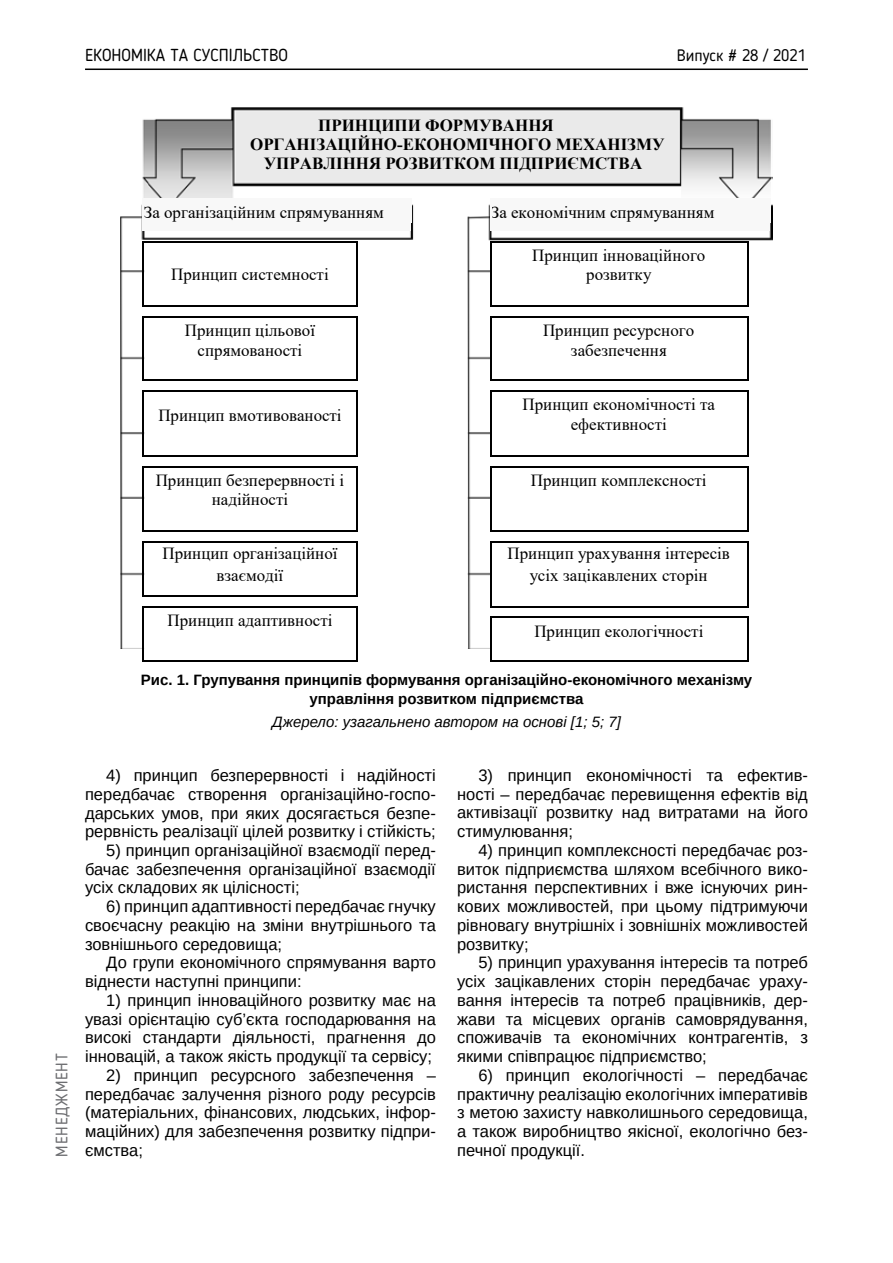
<style>
.page{position:relative;width:893px;height:1263px;background:#fff}
.page>*{position:absolute;margin:0;border:0;box-sizing:border-box;transform-origin:0 0}
.t1{font:17.25px "Blogger Sans";color:#000}
.t2{font:16.95px/19.6px "Times New Roman";color:#000;text-align:center}
.t3{font:700 16.95px "Times New Roman";color:#000}
.t4{font:16.5px/18.8px "Arimo";color:#000;text-align:justify}
.t5{font:16.5px "Blogger Sans";color:#000}
.t6{font:16.5px "Blogger Sans";letter-spacing:.05em;color:#6d6e71}
.t7{font:700 15px/18.8px "Arimo";color:#000;text-align:center}
.t8{font:italic 15px "Arimo";color:#000}
</style>
<div class="page">
<hr style="left:85px;top:69px;width:723px;height:1px;background:#000">
<img style="left:120px;top:107px;width:653px;height:541px">
<div style="left:144px;top:198px;width:268px;height:24px;background:#f8f8f8"></div>
<div style="left:491px;top:198px;width:279px;height:24px;background:#f8f8f8"></div>
<hr style="left:490px;top:198px;width:2px;height:24px;background:#f8f8f8">
<div style="left:144px;top:222px;width:212px;height:9px;background:#f8f8f8"></div>
<div style="left:357px;top:222px;width:54px;height:9px;background:#f8f8f8"></div>
<div style="left:491px;top:222px;width:256px;height:9px;background:#f8f8f8"></div>
<div style="left:748px;top:222px;width:22px;height:9px;background:#f8f8f8"></div>
<svg style="left:143px;top:198px;width:1px;height:33px"></svg>
<hr style="left:145px;top:241px;width:211px;height:1px;background:#000">
<hr style="left:493px;top:241px;width:254px;height:1px;background:#000">
<hr style="left:490px;top:242px;width:2px;height:23px;background:#000">
<hr style="left:747px;top:242px;width:2px;height:23px;background:#000">
<svg style="left:490px;top:265px;width:2px;height:19px"></svg>
<svg style="left:747px;top:265px;width:2px;height:19px"></svg>
<hr style="left:490px;top:284px;width:2px;height:22px;background:#000">
<hr style="left:747px;top:284px;width:2px;height:22px;background:#000">
<svg style="left:143px;top:241px;width:2px;height:66px"></svg>
<hr style="left:145px;top:306px;width:211px;height:1px;background:#000">
<svg style="left:356px;top:241px;width:1px;height:66px"></svg>
<hr style="left:493px;top:306px;width:254px;height:1px;background:#000">
<hr style="left:145px;top:316px;width:211px;height:2px;background:#000">
<hr style="left:493px;top:316px;width:254px;height:2px;background:#000">
<hr style="left:490px;top:318px;width:2px;height:22px;background:#000">
<hr style="left:747px;top:318px;width:2px;height:22px;background:#000">
<hr style="left:490px;top:340px;width:2px;height:20px;background:#000">
<hr style="left:747px;top:340px;width:2px;height:20px;background:#000">
<hr style="left:490px;top:360px;width:2px;height:20px;background:#000">
<hr style="left:747px;top:360px;width:2px;height:20px;background:#000">
<svg style="left:143px;top:316px;width:2px;height:65px"></svg>
<hr style="left:145px;top:380px;width:211px;height:1px;background:#000">
<svg style="left:356px;top:316px;width:1px;height:65px"></svg>
<hr style="left:493px;top:380px;width:254px;height:1px;background:#000">
<hr style="left:145px;top:390px;width:211px;height:2px;background:#000">
<hr style="left:493px;top:390px;width:254px;height:2px;background:#000">
<hr style="left:490px;top:392px;width:2px;height:22px;background:#000">
<hr style="left:747px;top:392px;width:2px;height:22px;background:#000">
<svg style="left:490px;top:414px;width:2px;height:20px"></svg>
<svg style="left:747px;top:414px;width:2px;height:20px"></svg>
<hr style="left:490px;top:434px;width:2px;height:21px;background:#000">
<hr style="left:747px;top:434px;width:2px;height:21px;background:#000">
<svg style="left:143px;top:390px;width:2px;height:66px"></svg>
<hr style="left:145px;top:455px;width:211px;height:1px;background:#000">
<svg style="left:356px;top:390px;width:1px;height:66px"></svg>
<hr style="left:493px;top:455px;width:254px;height:1px;background:#000">
<hr style="left:145px;top:466px;width:211px;height:1px;background:#000">
<hr style="left:493px;top:466px;width:254px;height:1px;background:#000">
<hr style="left:490px;top:467px;width:2px;height:23px;background:#000">
<hr style="left:747px;top:467px;width:2px;height:23px;background:#000">
<hr style="left:490px;top:490px;width:2px;height:20px;background:#000">
<hr style="left:747px;top:490px;width:2px;height:20px;background:#000">
<hr style="left:490px;top:510px;width:2px;height:21px;background:#000">
<hr style="left:747px;top:510px;width:2px;height:21px;background:#000">
<svg style="left:143px;top:466px;width:2px;height:66px"></svg>
<hr style="left:145px;top:531px;width:211px;height:1px;background:#000">
<svg style="left:356px;top:466px;width:1px;height:66px"></svg>
<hr style="left:493px;top:531px;width:254px;height:1px;background:#000">
<hr style="left:145px;top:541px;width:211px;height:2px;background:#000">
<hr style="left:493px;top:541px;width:254px;height:2px;background:#000">
<hr style="left:490px;top:543px;width:2px;height:20px;background:#000">
<hr style="left:747px;top:543px;width:2px;height:20px;background:#000">
<hr style="left:490px;top:563px;width:2px;height:22px;background:#000">
<hr style="left:747px;top:563px;width:2px;height:22px;background:#000">
<svg style="left:143px;top:541px;width:2px;height:56px"></svg>
<hr style="left:145px;top:595px;width:211px;height:2px;background:#000">
<svg style="left:356px;top:541px;width:1px;height:56px"></svg>
<hr style="left:145px;top:606px;width:211px;height:1px;background:#000">
<svg style="left:490px;top:585px;width:3px;height:22px"></svg>
<hr style="left:493px;top:606px;width:254px;height:1px;background:#000">
<svg style="left:747px;top:585px;width:2px;height:22px"></svg>
<hr style="left:493px;top:617px;width:254px;height:1px;background:#000">
<svg style="left:143px;top:606px;width:2px;height:55px"></svg>
<hr style="left:144px;top:660px;width:212px;height:1px;background:#000">
<svg style="left:356px;top:606px;width:1px;height:55px"></svg>
<svg style="left:490px;top:617px;width:3px;height:44px"></svg>
<hr style="left:492px;top:660px;width:255px;height:1px;background:#000">
<svg style="left:747px;top:617px;width:2px;height:44px"></svg>
<p class="t1" style="left:85px;top:45px;width:204px">ЕКОНОМІКА ТА СУСПІЛЬСТВО</p>
<p class="t5" style="left:677px;top:45px;width:131px">Випуск # 28 / 2021</p>
<p class="t3" style="left:318px;top:113px;width:237px">ПРИНЦИПИ ФОРМУВАННЯ</p>
<p class="t3" style="left:250px;top:132px;width:416px">ОРГАНІЗАЦІЙНО-ЕКОНОМІЧНОГО МЕХАНІЗМУ</p>
<p class="t3" style="left:264px;top:152px;width:380px">УПРАВЛІННЯ РОЗВИТКОМ ПІДПРИЄМСТВА</p>
<p class="t2" style="left:144px;top:202px;width:241px">За організаційним спрямуванням</p>
<p class="t2" style="left:491px;top:202px;width:225px">За економічним спрямуванням</p>
<p class="t2" style="left:532px;top:244px;width:175px">Принцип інноваційного</p>
<p class="t2" style="left:171px;top:264px;width:159px">Принцип системності</p>
<p class="t2" style="left:586px;top:264px;width:67px">розвитку</p>
<p class="t2" style="left:185px;top:320px;width:132px">Принцип цільової</p>
<p class="t2" style="left:543px;top:320px;width:153px">Принцип ресурсного</p>
<p class="t2" style="left:198px;top:340px;width:106px">спрямованості</p>
<p class="t2" style="left:571px;top:340px;width:97px">забезпечення</p>
<p class="t2" style="left:158px;top:405px;width:185px">Принцип вмотивованості</p>
<p class="t2" style="left:522px;top:394px;width:194px">Принцип економічності та ефективності</p>
<p class="t2" style="left:156px;top:470px;width:190px">Принцип безперервності і</p>
<p class="t2" style="left:531px;top:470px;width:177px">Принцип комплексності</p>
<p class="t2" style="left:212px;top:489px;width:78px">надійності</p>
<p class="t2" style="left:162px;top:543px;width:176px">Принцип організаційної</p>
<p class="t2" style="left:508px;top:543px;width:224px">Принцип урахування інтересів</p>
<p class="t2" style="left:217px;top:565px;width:68px">взаємодії</p>
<p class="t2" style="left:530px;top:564px;width:179px">усіх зацікавлених сторін</p>
<p class="t2" style="left:168px;top:610px;width:166px">Принцип адаптивності</p>
<p class="t2" style="left:534px;top:621px;width:171px">Принцип екологічності</p>
<p class="t7" style="left:141px;top:671px;width:613px">Рис. 1. Групування принципів формування організаційно-економічного механізму управління розвитком підприємства</p>
<p class="t8" style="left:272px;top:712px;width:350px">Джерело: узагальнено автором на основі [1; 5; 7]</p>
<p class="t6" style="left:52px;top:1157px;width:105px;rotate:-90deg">МЕНЕДЖМЕНТ</p>
<p class="t4" style="left:85px;top:766px;width:352px;text-indent:21px">4) принцип безперервності і надійності передбачає створення організаційно-госпо&shy;дарських умов, при яких досягається безпе&shy;рервність реалізації цілей розвитку і стійкість;</p>
<p class="t4" style="left:85px;top:841px;width:352px;text-indent:21px">5) принцип організаційної взаємодії перед&shy;бачає забезпечення організаційної взаємодії усіх складових як цілісності;</p>
<p class="t4" style="left:85px;top:897px;width:352px;text-indent:21px">6) принцип адаптивності передбачає гнучку своєчасну реакцію на зміни внутрішнього та зовнішнього середовища;</p>
<p class="t4" style="left:85px;top:953px;width:352px;text-indent:21px">До групи економічного спрямування варто віднести наступні принципи:</p>
<p class="t4" style="left:85px;top:991px;width:352px;text-indent:21px">1) принцип інноваційного розвитку має на увазі орієнтацію суб’єкта господарювання на високі стандарти діяльності, прагнення до інновацій, а також якість продукції та сервісу;</p>
<p class="t4" style="left:85px;top:1066px;width:352px;text-indent:21px">2) принцип ресурсного забезпечення – передбачає залучення різного роду ресурсів (матеріальних, фінансових, людських, інфор&shy;маційних) для забезпечення розвитку підпри&shy;ємства;</p>
<p class="t4" style="left:457px;top:766px;width:352px;text-indent:21px">3) принцип економічності та ефектив&shy;ності – передбачає перевищення ефектів від активізації розвитку над витратами на його стимулювання;</p>
<p class="t4" style="left:457px;top:841px;width:352px;text-indent:21px">4) принцип комплексності передбачає роз&shy;виток підприємства шляхом всебічного вико&shy;ристання перспективних і вже існуючих рин&shy;кових можливостей, при цьому підтримуючи рівновагу внутрішніх і зовнішніх можливостей розвитку;</p>
<p class="t4" style="left:457px;top:953px;width:352px;text-indent:21px">5) принцип урахування інтересів та потреб усіх зацікавлених сторін передбачає ураху&shy;вання інтересів та потреб працівників, дер&shy;жави та місцевих органів самоврядування, споживачів та економічних контрагентів, з якими співпрацює підприємство;</p>
<p class="t4" style="left:457px;top:1066px;width:352px;text-indent:21px">6) принцип екологічності – передбачає практичну реалізацію екологічних імперативів з метою захисту навколишнього середовища, а також виробництво якісної, екологічно без&shy;печної продукції.</p>
</div>
